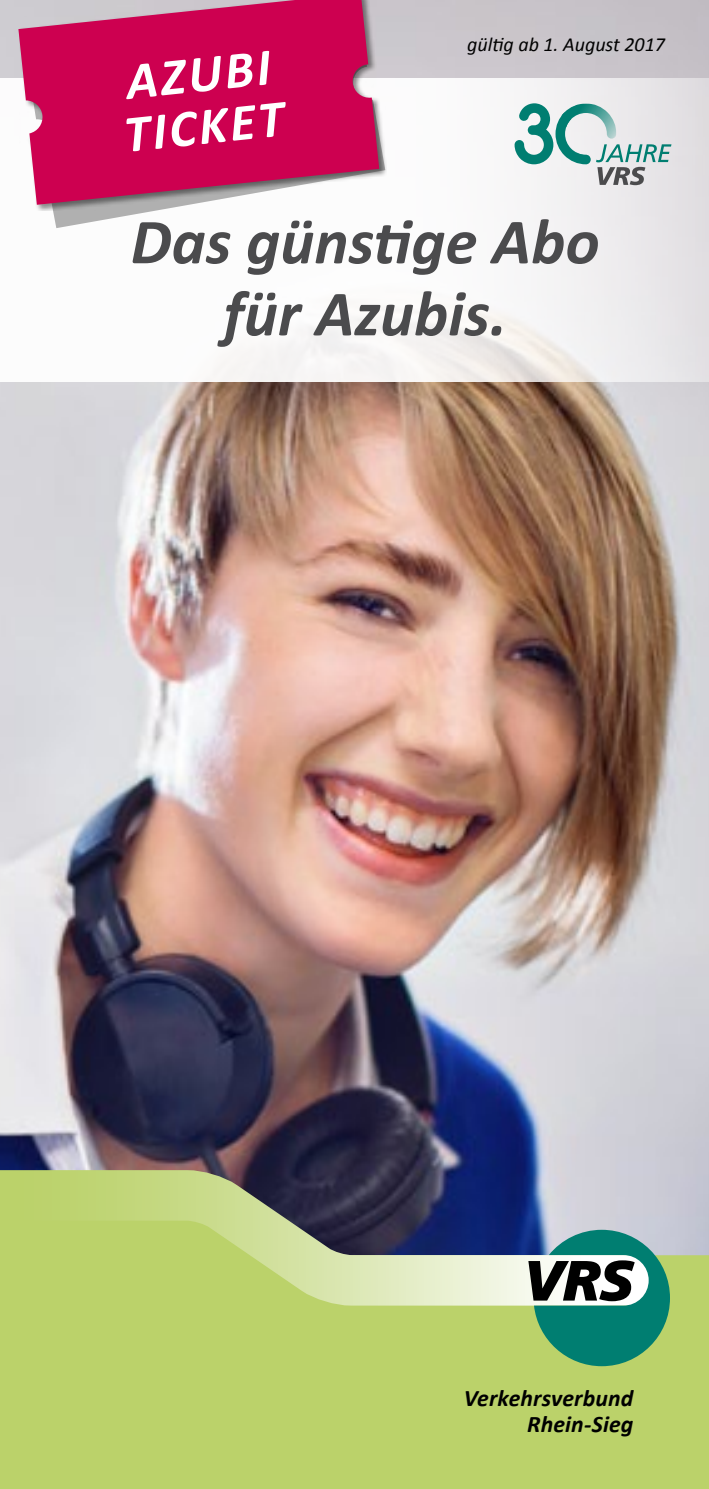
<style>
.page{position:relative;width:709px;height:1489px;background:#fff}
.page>*{position:absolute;margin:0;border:0;box-sizing:border-box;transform-origin:0 0}
.t1{font:italic 700 64.75px/72px "Calibri";color:#4b4b4d;text-align:center}
.t2{font:italic 700 52.5px/52.5px "Calibri";color:#fff}
.t3{font:italic 700 23.75px/26.2px "Calibri";letter-spacing:.005em;color:#000;text-align:right}
.t4{font:italic 20px "Calibri";color:#000}
</style>
<div class="page">
<img style="left:0;top:0;width:709px;height:1203px">
<div style="left:0;top:78px;width:709px;height:304px;background:linear-gradient(to right,#fff,#eceaec)"></div>
<svg style="left:514px;top:103px;width:157px;height:82px"></svg>
<div style="left:0;top:1203px;width:709px;height:285px;background:#bbd26a"></div>
<svg style="left:0;top:1129px;width:702px;height:201px;background:#929d7f"></svg>
<svg style="left:528px;top:1229px;width:142px;height:136px;background:#50907f"></svg>
<svg style="left:26px;top:211px;width:359px;height:17px"></svg>
<div style="left:19px;top:0;width:368px;height:211px;background:#000;opacity:.45"></div>
<svg style="left:18px;top:0;width:361px;height:205px;background:#cc2768"></svg>
<h2 class="t2" style="left:116px;top:56px;width:162px;rotate:-6deg">AZUBI<br>TICKET</h2>
<p class="t4" style="left:467px;top:30px;width:199px">gültig ab 1. August 2017</p>
<h1 class="t1" style="left:131px;top:206px;width:470px">Das günstige Abo für Azubis.</h1>
<p class="t3" style="left:464px;top:1384px;width:171px">Verkehrsverbund<br>Rhein-Sieg</p>
</div>
